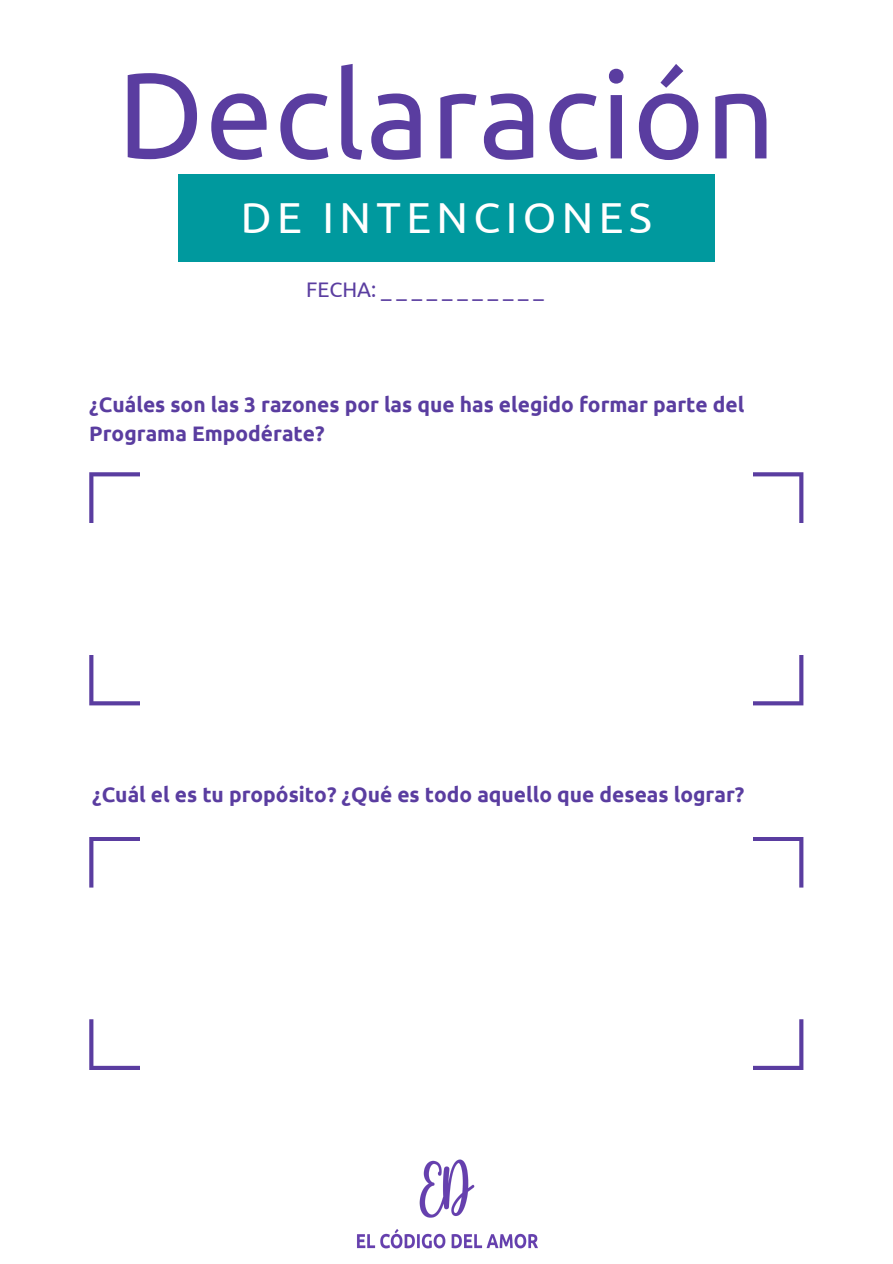
<style>
.page{position:relative;width:893px;height:1264px;background:#fff}
.page>*{position:absolute;margin:0;border:0;box-sizing:border-box;transform-origin:0 0}
.t1{font:121.8px "Ubuntu";letter-spacing:.01em;color:#5a3da0}
.t2{font:43.35px "Ubuntu";letter-spacing:.125em;color:#fff}
.t3{font:700 21px/29.2px "Ubuntu";color:#5a3da0}
.t4{font:21px "Ubuntu";color:#5a3da0}
</style>
<div class="page">
<svg style="left:89px;top:472px;width:51px;height:51px"></svg>
<svg style="left:753px;top:655px;width:50px;height:50px"></svg>
<svg style="left:89px;top:655px;width:51px;height:50px"></svg>
<svg style="left:753px;top:472px;width:50px;height:51px"></svg>
<div style="left:178px;top:174px;width:536px;height:88px;background:#00999e"></div>
<svg style="left:89px;top:837px;width:51px;height:50px"></svg>
<svg style="left:753px;top:1019px;width:50px;height:50px"></svg>
<svg style="left:89px;top:1019px;width:51px;height:50px"></svg>
<svg style="left:753px;top:837px;width:50px;height:50px"></svg>
<img style="left:357px;top:1159px;width:181px;height:90px">
<p class="t1" style="left:117px;top:45px;width:659px">Declaración</p>
<p class="t2" style="left:241px;top:192px;width:412px">DE INTENCIONES</p>
<p class="t4" style="left:306px;top:278px;width:239px">FECHA:___________</p>
<p class="t3" style="left:89px;top:389px;width:656px">¿Cuáles son las 3 razones por las que has elegido formar parte del<br>Programa Empodérate?</p>
<p class="t3" style="left:92px;top:780px;width:653px">¿Cuál el es tu propósito? ¿Qué es todo aquello que deseas lograr?</p>
</div>
